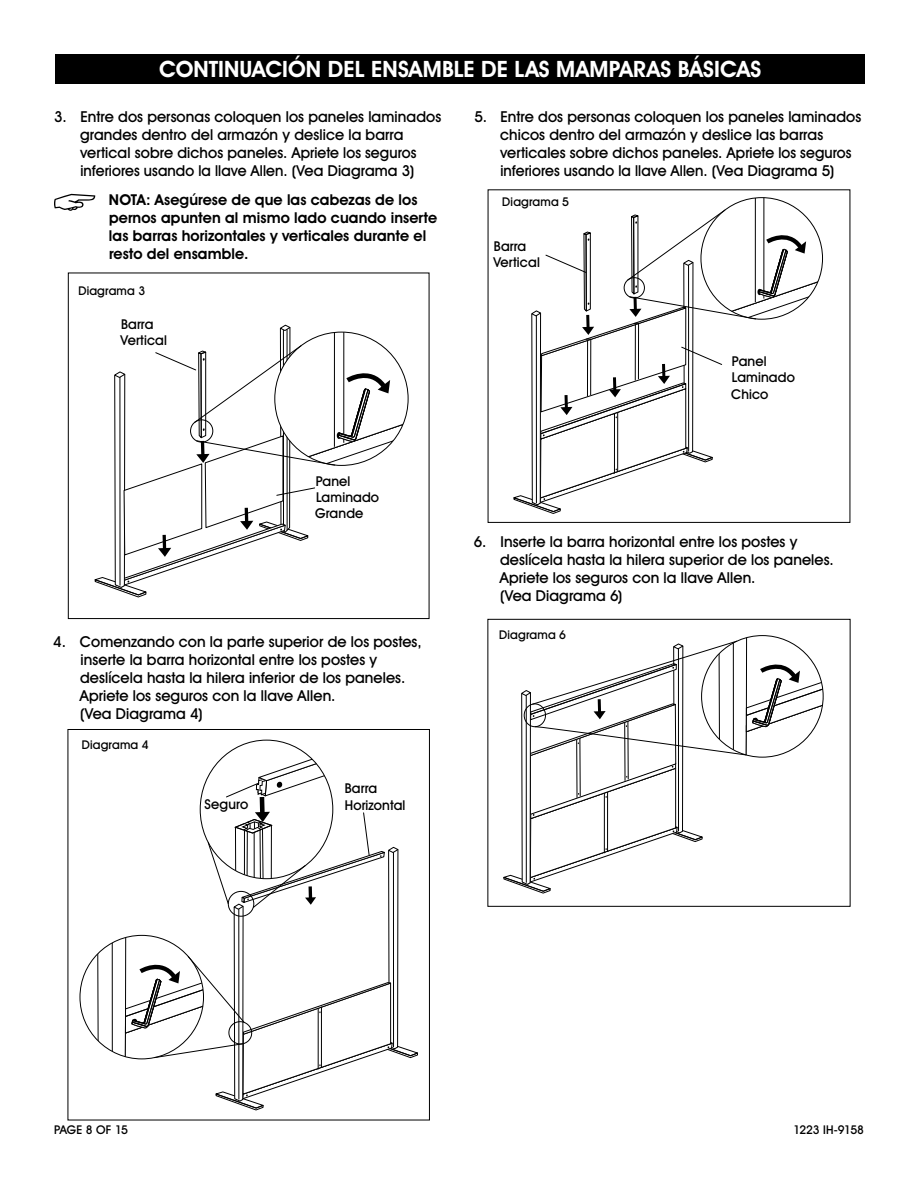
<style>
.page{position:relative;width:918px;height:1188px;background:#fff}
.page>*{position:absolute;margin:0;border:0;box-sizing:border-box;transform-origin:0 0}
.t1{font:700 22.5px "Uline Two Knine";letter-spacing:.005em;color:#fff}
.t2{font:15px/18px "Uline Two Knine";letter-spacing:.005em;color:#000}
.t3{font:700 15px/18px "Uline Two Knine";letter-spacing:.005em;color:#000}
.t4{font:13.5px/16.2px "Uline Two Knine";letter-spacing:.01em;color:#000}
.t5{font:12px "Uline Two Knine";letter-spacing:.015em;color:#000}
.t6{font:12px "Uline Two Knine";letter-spacing:-.02em;color:#000}
</style>
<div class="page">
<svg style="left:54px;top:194px;width:41px;height:17px"></svg>
<div style="left:68px;top:729px;width:362px;height:391px;border:1px solid #000"></div>
<svg style="left:96px;top:740px;width:322px;height:371px"></svg>
<div style="left:68px;top:273px;width:361px;height:346px;border:1px solid #000"></div>
<svg style="left:95px;top:324px;width:313px;height:273px"></svg>
<svg style="left:514px;top:198px;width:309px;height:324px"></svg>
<svg style="left:503px;top:636px;width:320px;height:258px"></svg>
<div style="left:487px;top:619px;width:364px;height:288px;border:1px solid #000"></div>
<div style="left:55px;top:54px;width:810px;height:30px;background:#000"></div>
<h1 class="t1" style="left:159px;top:56px;width:604px">CONTINUACIÓN DEL ENSAMBLE DE LAS MAMPARAS BÁSICAS</h1>
<p class="t2" style="left:80px;top:107px;width:363px;text-indent:-26px">3. Entre dos personas coloquen los paneles laminados grandes dentro del armazón y deslice la barra vertical sobre dichos paneles. Apriete los seguros inferiores usando la llave Allen. (Vea Diagrama 3)</p>
<p class="t3" style="left:109px;top:190px;width:330px">NOTA: Asegúrese de que las cabezas de los pernos apunten al mismo lado cuando inserte las barras horizontales y verticales durante el resto del ensamble.</p>
<p class="t5" style="left:78px;top:284px;width:68px">Diagrama 3</p>
<p class="t4" style="left:120px;top:316px;width:48px">Barra<br>Vertical</p>
<p class="t4" style="left:315px;top:473px;width:66px">Panel<br>Laminado<br>Grande</p>
<p class="t2" style="left:80px;top:633px;width:344px;text-indent:-26px">4. Comenzando con la parte superior de los postes, inserte la barra horizontal entre los postes y deslícela hasta la hilera inferior de los paneles.<br>Apriete los seguros con la llave Allen.<br>(Vea Diagrama 4)</p>
<p class="t5" style="left:82px;top:737px;width:68px">Diagrama 4</p>
<p class="t4" style="left:345px;top:780px;width:34px">Barra</p>
<p class="t4" style="left:205px;top:796px;width:45px">Seguro</p>
<p class="t4" style="left:345px;top:797px;width:62px">Horizontal</p>
<p class="t2" style="left:500px;top:107px;width:363px;text-indent:-26px">5. Entre dos personas coloquen los paneles laminados chicos dentro del armazón y deslice las barras verticales sobre dichos paneles. Apriete los seguros inferiores usando la llave Allen. (Vea Diagrama 5)</p>
<p class="t5" style="left:502px;top:194px;width:68px">Diagrama 5</p>
<p class="t4" style="left:493px;top:238px;width:48px">Barra<br>Vertical</p>
<p class="t4" style="left:731px;top:353px;width:65px">Panel<br>Laminado<br>Chico</p>
<p class="t2" style="left:500px;top:532px;width:336px;text-indent:-26px">6. Inserte la barra horizontal entre los postes y deslícela hasta la hilera superior de los paneles.<br>Apriete los seguros con la llave Allen.<br>(Vea Diagrama 6)</p>
<p class="t5" style="left:499px;top:628px;width:68px">Diagrama 6</p>
<p class="t5" style="left:54px;top:1122px;width:76px">PAGE 8 OF 15</p>
<p class="t6" style="left:793px;top:1122px;width:72px">1223 IH-9158</p>
</div>
